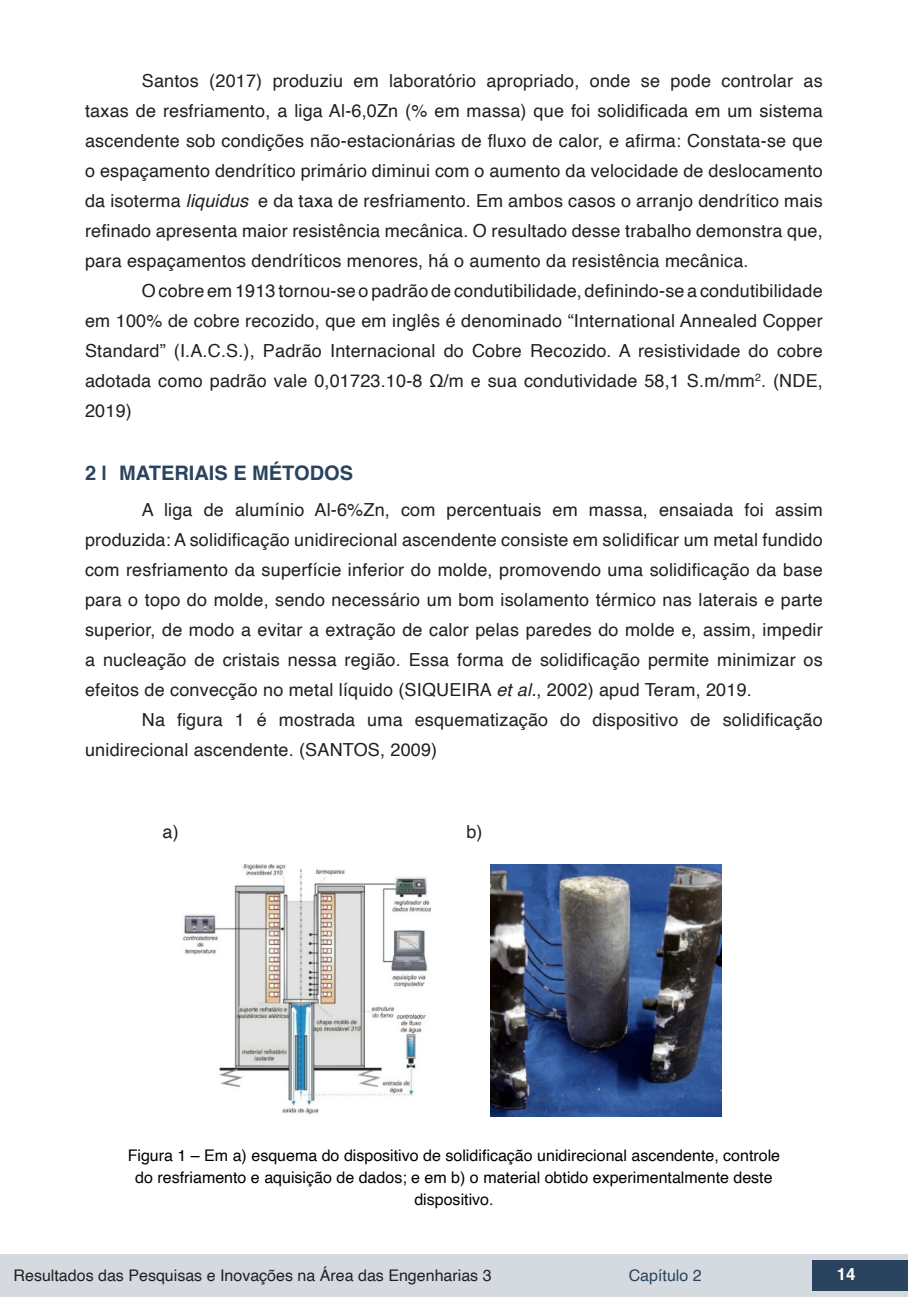
<style>
.page{position:relative;width:908px;height:1304px;background:#fff}
.page>*{position:absolute;margin:0;border:0;box-sizing:border-box;transform-origin:0 0}
.t1{font:700 20px "Helvetica";color:#2a435e}
.txt{font:18px/30px "Helvetica";letter-spacing:.01em;color:#231f20;text-align:justify}
.índice_remisivo{font:18px "Helvetica";color:#231f20}
.t2{font:700 16.8px "Helvetica";color:#fff}
.info_tab_graf_imag{font:16px/22px "Helvetica";color:#000;text-align:center}
.t3{font:16px "Helvetica";color:#231f20}
.t4{font:16px "Helvetica";color:#2a435e}
.s1{font-style:italic}
</style>
<div class="page">
<div style="left:0;top:1254px;width:906px;height:43px;background:#d4dadf"></div>
<div style="left:812px;top:1261px;width:95px;height:30px;background:#2a435e"></div>
<img style="left:183px;top:865px;width:247px;height:249px">
<img style="left:490px;top:865px;width:231px;height:252px">
<p class="txt" style="left:85px;top:66px;width:738px;text-indent:57px">Santos (2017) produziu em laboratório apropriado, onde se pode controlar as taxas de resfriamento, a liga Al-6,0Zn (% em massa) que foi solidificada em um sistema ascendente sob condições não-estacionárias de fluxo de calor, e afirma: Constata-se que o espaçamento dendrítico primário diminui com o aumento da velocidade de deslocamento da isoterma <span class="s1">liquidus</span> e da taxa de resfriamento. Em ambos casos o arranjo dendrítico mais refinado apresenta maior resistência mecânica. O resultado desse trabalho demonstra que, para espaçamentos dendríticos menores, há o aumento da resistência mecânica.</p>
<p class="txt" style="left:85px;top:276px;width:739px;text-indent:57px">O cobre em 1913 tornou-se o padrão de condutibilidade, definindo-se a condutibilidade em 100% de cobre recozido, que em inglês é denominado “International Annealed Copper Standard” (I.A.C.S.), Padrão Internacional do Cobre Recozido. A resistividade do cobre adotada como padrão vale 0,01723.10-8 Ω/m e sua condutividade 58,1 S.m/mm<sup>2</sup>. (NDE, 2019)</p>
<p class="t1" style="left:85px;top:457px;width:269px">2 | MATERIAIS E MÉTODOS</p>
<p class="txt" style="left:85px;top:495px;width:738px;text-indent:57px">A liga de alumínio Al-6%Zn, com percentuais em massa, ensaiada foi assim produzida: A solidificação unidirecional ascendente consiste em solidificar um metal fundido com resfriamento da superfície inferior do molde, promovendo uma solidificação da base para o topo do molde, sendo necessário um bom isolamento térmico nas laterais e parte superior, de modo a evitar a extração de calor pelas paredes do molde e, assim, impedir a nucleação de cristais nessa região. Essa forma de solidificação permite minimizar os efeitos de convecção no metal líquido (SIQUEIRA <span class="s1">et al.</span>, 2002) apud Teram, 2019.</p>
<p class="txt" style="left:85px;top:705px;width:738px;text-indent:57px">Na figura 1 é mostrada uma esquematização do dispositivo de solidificação unidirecional ascendente. (SANTOS, 2009)</p>
<p class="índice_remisivo" style="left:162px;top:818px;width:18px">a)</p>
<p class="índice_remisivo" style="left:466px;top:818px;width:18px">b)</p>
<p class="info_tab_graf_imag" style="left:128px;top:1145px;width:653px">Figura 1 – Em a) esquema do dispositivo de solidificação unidirecional ascendente, controle do resfriamento e aquisição de dados; e em b) o material obtido experimentalmente deste dispositivo.</p>
<p class="t3" style="left:14px;top:1263px;width:479px">Resultados das Pesquisas e Inovações na Área das Engenharias 3</p>
<p class="t4" style="left:628px;top:1263px;width:74px">Capítulo 2</p>
<p class="t2" style="left:836px;top:1261px;width:20px">14</p>
</div>
